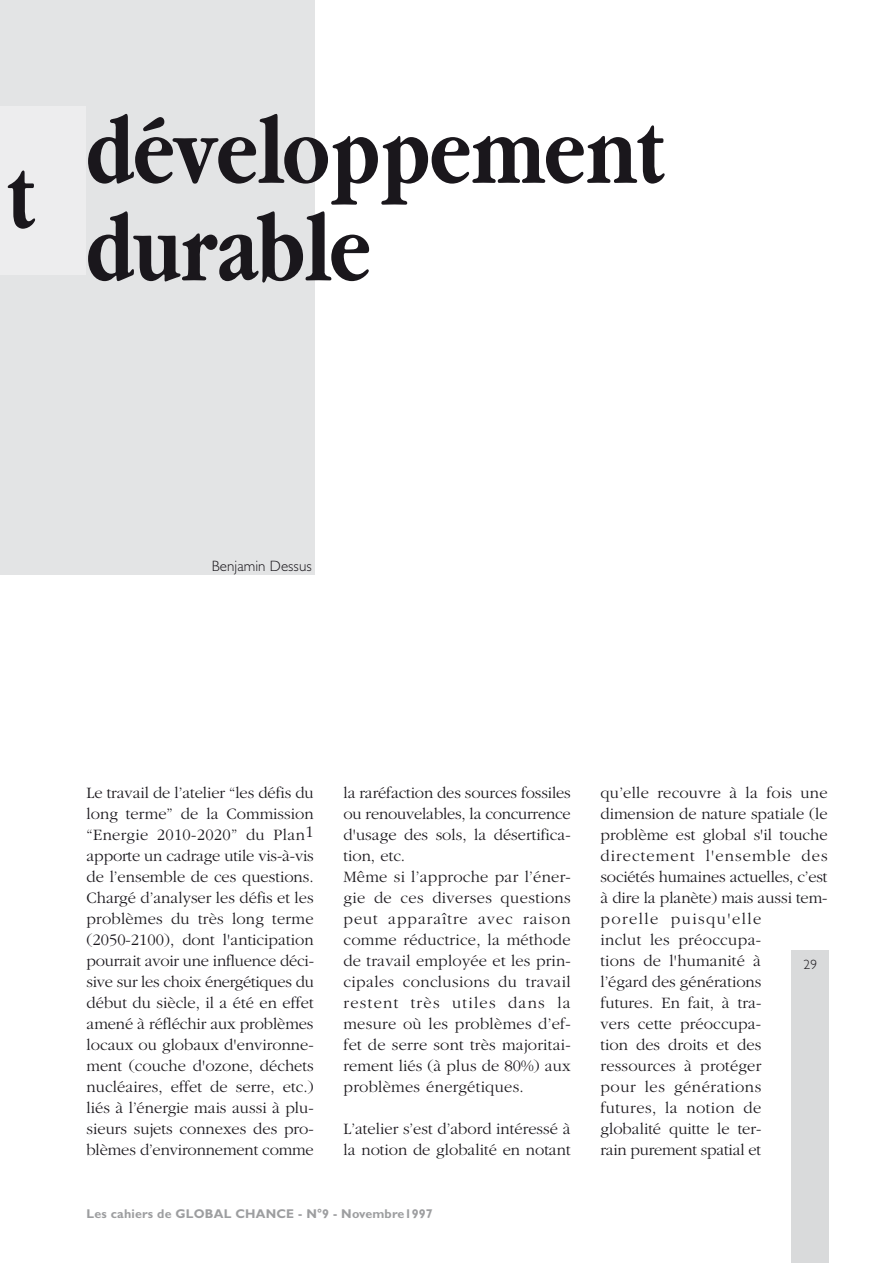
<style>
.page{position:relative;width:893px;height:1263px;background:#fff}
.page>*{position:absolute;margin:0;border:0;box-sizing:border-box;transform-origin:0 0}
.t1{font:700 97.5px/97.5px "Garamond";letter-spacing:.005em;color:#1a171c;scale:.8 1}
.t2{font:300 16.5px/21px "Garamond";letter-spacing:.005em;color:#1a171c}
.t3{font:300 15px "Gill Sans";letter-spacing:.005em;color:#1a171c}
.t4{font:300 13.5px "Gill Sans";color:#1a171c}
.t5{font:700 12.75px "Gill Sans";letter-spacing:.015em;color:#9d9ea0}
</style>
<div class="page">
<div style="left:0;top:0;width:315px;height:574px;background:#e3e4e5"></div>
<div style="left:791px;top:950px;width:38px;height:313px;background:#d9dadb"></div>
<div style="left:0;top:106px;width:85px;height:168px;background:#ededee"></div>
<h1 class="t1" style="left:8px;top:148px;width:35px">t</h1>
<h1 class="t1" style="left:87px;top:103px;width:723px">développement durable</h1>
<p class="t3" style="left:212px;top:557px;width:101px">Benjamin Dessus</p>
<p class="t2" style="left:87px;top:782px;width:229px;text-align:justify">Le travail de l’atelier “les défis du long terme” de la Commission “Energie 2010-2020” du Plan1 apporte un cadrage utile vis-à-vis de l’ensemble de ces questions.<br>Chargé d’analyser les défis et les problèmes du très long terme (2050-2100), dont l'anticipation pourrait avoir une influence déci&shy;sive sur les choix énergétiques du début du siècle, il a été en effet amené à réfléchir aux problèmes locaux ou globaux d'environne&shy;ment (couche d'ozone, déchets nucléaires, effet de serre, etc.) liés à l’énergie mais aussi à plu&shy;sieurs sujets connexes des pro&shy;blèmes d’environnement comme</p>
<p class="t2" style="left:343px;top:783px;width:229px">la raréfaction des sources fossiles ou renouvelables, la concurrence d'usage des sols, la désertifica&shy;tion, etc.<br>Même si l’approche par l’éner&shy;gie de ces diverses questions peut apparaître avec raison comme réductrice, la méthode de travail employée et les prin&shy;cipales conclusions du travail restent très utiles dans la mesure où les problèmes d’ef&shy;fet de serre sont très majoritai&shy;rement liés (à plus de 80%) aux problèmes énergétiques.</p>
<p class="t2" style="left:343px;top:1119px;width:229px">L’atelier s’est d’abord intéressé à la notion de globalité en notant</p>
<p class="t5" style="left:87px;top:1206px;width:348px">Les cahiers de GLOBAL CHANCE - N°9 - Novembre1997</p>
<p class="t2" style="left:600px;top:783px;width:229px">qu’elle recouvre à la fois une dimension de nature spatiale (le problème est global s'il touche directement l'ensemble des sociétés humaines actuelles, c’est à dire la planète) mais aussi tem&shy;porelle puisqu'elle<br>inclut les préoccupa-<br>tions de l'humanité à<br>l’égard des générations<br>futures. En fait, à tra-<br>vers cette préoccupa-<br>tion des droits et des ressources à protéger<br>pour les générations<br>futures, la notion de<br>globalité quitte le ter-<br>rain purement spatial et</p>
<p class="t4" style="left:803px;top:957px;width:15px">29</p>
</div>
